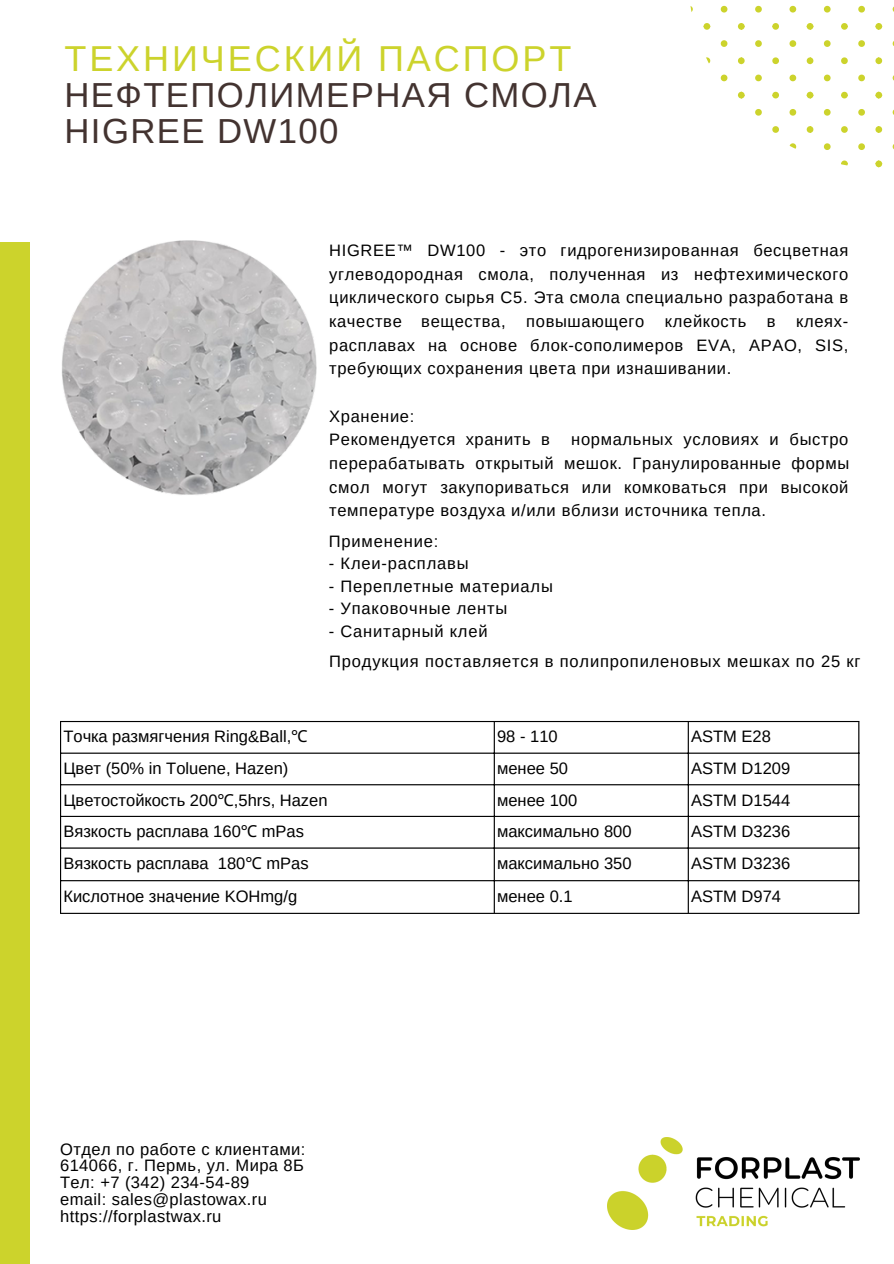
<style>
.page{position:relative;width:894px;height:1264px;background:#fff}
.page>*{position:absolute;margin:0;border:0;box-sizing:border-box;transform-origin:0 0}
.t1{font:36px "Arimo";letter-spacing:.08em;color:#ccd32c}
.t2{font:34.8px "Arimo";letter-spacing:.04em;color:#433330}
.t3{font:16.5px/23.7px "Arimo";letter-spacing:.025em;color:#000;text-align:justify}
.t4{font:16.5px "Arimo";color:#000}
.t5{font:16.5px "Arimo";letter-spacing:.05em;color:#000}
.s1{font-family:"Noto Sans"}
</style>
<div class="page">
<div style="left:0;top:243px;width:30px;height:1020px;background:#ccd32c"></div>
<svg style="left:823px;top:6px;width:7px;height:7px"></svg>
<svg style="left:858px;top:6px;width:6px;height:7px"></svg>
<svg style="left:875px;top:57px;width:6px;height:7px"></svg>
<svg style="left:841px;top:57px;width:6px;height:7px"></svg>
<svg style="left:823px;top:75px;width:7px;height:6px"></svg>
<svg style="left:858px;top:75px;width:6px;height:6px"></svg>
<svg style="left:823px;top:40px;width:7px;height:7px"></svg>
<svg style="left:858px;top:40px;width:6px;height:7px"></svg>
<svg style="left:875px;top:23px;width:6px;height:7px"></svg>
<svg style="left:841px;top:23px;width:6px;height:7px"></svg>
<svg style="left:875px;top:126px;width:6px;height:7px"></svg>
<svg style="left:841px;top:126px;width:6px;height:7px"></svg>
<svg style="left:823px;top:143px;width:7px;height:7px"></svg>
<svg style="left:858px;top:143px;width:6px;height:7px"></svg>
<svg style="left:823px;top:109px;width:7px;height:7px"></svg>
<svg style="left:858px;top:109px;width:6px;height:7px"></svg>
<svg style="left:875px;top:92px;width:6px;height:6px"></svg>
<svg style="left:841px;top:92px;width:6px;height:6px"></svg>
<svg style="left:875px;top:160px;width:6px;height:7px"></svg>
<svg style="left:841px;top:160px;width:6px;height:6px"></svg>
<svg style="left:755px;top:6px;width:6px;height:7px"></svg>
<svg style="left:789px;top:6px;width:7px;height:7px"></svg>
<svg style="left:806px;top:57px;width:7px;height:7px"></svg>
<svg style="left:772px;top:57px;width:6px;height:7px"></svg>
<svg style="left:755px;top:75px;width:6px;height:6px"></svg>
<svg style="left:789px;top:75px;width:7px;height:6px"></svg>
<svg style="left:755px;top:40px;width:6px;height:7px"></svg>
<svg style="left:789px;top:40px;width:7px;height:7px"></svg>
<svg style="left:806px;top:23px;width:7px;height:7px"></svg>
<svg style="left:772px;top:23px;width:6px;height:7px"></svg>
<svg style="left:806px;top:126px;width:7px;height:7px"></svg>
<svg style="left:772px;top:126px;width:6px;height:7px"></svg>
<svg style="left:789px;top:143px;width:7px;height:6px"></svg>
<svg style="left:755px;top:109px;width:6px;height:7px"></svg>
<svg style="left:789px;top:109px;width:7px;height:7px"></svg>
<svg style="left:806px;top:92px;width:7px;height:6px"></svg>
<svg style="left:772px;top:92px;width:6px;height:6px"></svg>
<svg style="left:720px;top:6px;width:7px;height:7px"></svg>
<svg style="left:738px;top:57px;width:6px;height:7px"></svg>
<svg style="left:706px;top:57px;width:4px;height:7px"></svg>
<svg style="left:720px;top:75px;width:7px;height:6px"></svg>
<svg style="left:720px;top:40px;width:7px;height:7px"></svg>
<svg style="left:737px;top:23px;width:7px;height:7px"></svg>
<svg style="left:703px;top:23px;width:7px;height:7px"></svg>
<svg style="left:738px;top:92px;width:6px;height:6px"></svg>
<hr style="left:60px;top:722px;width:1px;height:190px;background:#000">
<hr style="left:493px;top:722px;width:1px;height:190px;background:#000">
<hr style="left:687px;top:722px;width:1px;height:190px;background:#000">
<hr style="left:858px;top:722px;width:1px;height:190px;background:#000">
<hr style="left:60px;top:721px;width:799px;height:1px;background:#000">
<hr style="left:60px;top:752px;width:799px;height:1px;background:#000">
<hr style="left:60px;top:784px;width:799px;height:1px;background:#000">
<hr style="left:60px;top:815px;width:799px;height:2px;background:#000">
<hr style="left:60px;top:847px;width:799px;height:1px;background:#000">
<hr style="left:60px;top:880px;width:799px;height:1px;background:#000">
<hr style="left:60px;top:912px;width:799px;height:1px;background:#000">
<img style="left:0;top:240px;width:317px;height:255px">
<img style="left:607px;top:1137px;width:252px;height:92px">
<p class="t1" style="left:64px;top:39px;width:508px">ТЕХНИЧЕСКИЙ ПАСПОРТ</p>
<p class="t2" style="left:64px;top:76px;width:533px">НЕФТЕПОЛИМЕРНАЯ СМОЛА</p>
<p class="t2" style="left:64px;top:112px;width:275px">HIGREE DW100</p>
<p class="t3" style="left:329px;top:238px;width:520px">HIGREE™ DW100 - это гидрогенизированная бесцветная углеводородная смола, полученная из нефтехимического циклического сырья C5. Эта смола специально разработана в качестве вещества, повышающего клейкость в клеях&shy;расплавах на основе блок-сополимеров EVA, APAO, SIS, требующих сохранения цвета при изнашивании.</p>
<p class="t3" style="left:329px;top:404px;width:87px">Хранение:</p>
<p class="t3" style="left:329px;top:427px;width:222px">Рекомендуется хранить в</p>
<p class="t3" style="left:329px;top:427px;width:521px;text-indent:242px">нормальных условиях и быстро перерабатывать открытый мешок. Гранулированные формы смол могут закупориваться или комковаться при высокой температуре воздуха и/или вблизи источника тепла.</p>
<p class="t5" style="left:329px;top:531px;width:111px">Применение:</p>
<p class="t5" style="left:329px;top:554px;width:141px">- Клеи-расплавы</p>
<p class="t5" style="left:329px;top:576px;width:225px">- Переплетные материалы</p>
<p class="t5" style="left:329px;top:599px;width:180px">- Упаковочные ленты</p>
<p class="t5" style="left:329px;top:622px;width:160px">- Санитарный клей</p>
<p class="t5" style="left:329px;top:652px;width:532px">Продукция поставляется в полипропиленовых мешках по 25 кг</p>
<p class="t4" style="left:63px;top:727px;width:246px">Точка размягчения Ring&amp;Ball,<span class="s1">℃</span></p>
<p class="t3" style="left:497px;top:724px;width:62px">98 - 110</p>
<p class="t3" style="left:691px;top:724px;width:81px">ASTM E28</p>
<p class="t4" style="left:63px;top:759px;width:226px">Цвет (50% in Toluene, Hazen)</p>
<p class="t3" style="left:497px;top:756px;width:72px">менее 50</p>
<p class="t4" style="left:691px;top:759px;width:101px">ASTM D1209</p>
<p class="t4" style="left:63px;top:790px;width:265px">Цветостойкость 200<span class="s1">℃</span>,5hrs, Hazen</p>
<p class="t4" style="left:497px;top:790px;width:82px">менее 100</p>
<p class="t4" style="left:691px;top:790px;width:101px">ASTM D1544</p>
<p class="t4" style="left:63px;top:822px;width:242px">Вязкость расплава 160<span class="s1">℃</span> mPas</p>
<p class="t4" style="left:497px;top:822px;width:136px">максимально 800</p>
<p class="t4" style="left:691px;top:822px;width:101px">ASTM D3236</p>
<p class="t4" style="left:63px;top:854px;width:247px">Вязкость расплава 180<span class="s1">℃</span> mPas</p>
<p class="t4" style="left:497px;top:854px;width:136px">максимально 350</p>
<p class="t4" style="left:691px;top:854px;width:101px">ASTM D3236</p>
<p class="t4" style="left:63px;top:886px;width:235px">Кислотное значение KOHmg/g</p>
<p class="t3" style="left:497px;top:884px;width:77px">менее 0.1</p>
<p class="t4" style="left:691px;top:886px;width:91px">ASTM D974</p>
<p class="t3" style="left:60px;top:1136px;width:247px">Отдел по работе с клиентами:</p>
<p class="t3" style="left:60px;top:1153px;width:245px">614066, г. Пермь, ул. Мира 8Б</p>
<p class="t3" style="left:60px;top:1170px;width:191px">Тел: +7 (342) 234-54-89</p>
<p class="t3" style="left:60px;top:1187px;width:208px">email: sales@plastowax.ru</p>
<p class="t3" style="left:60px;top:1204px;width:163px">https://forplastwax.ru</p>
</div>
